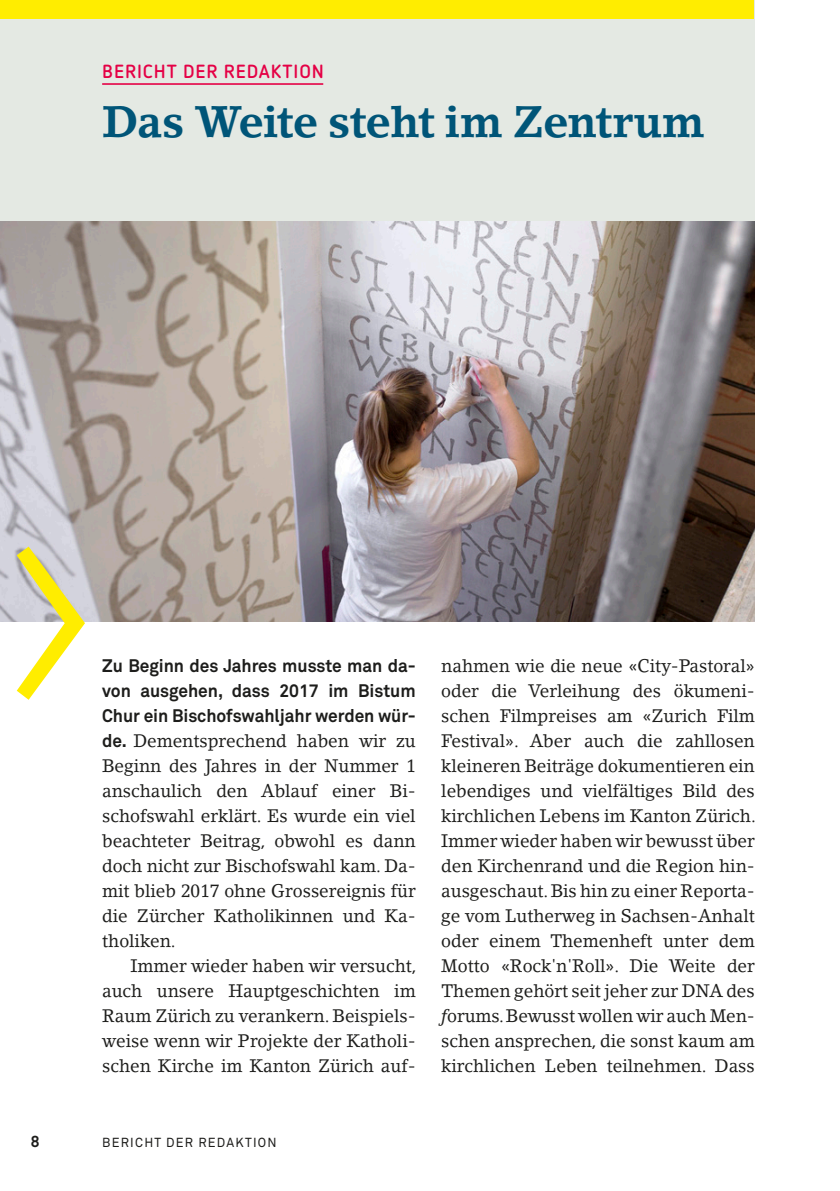
<style>
.page{position:relative;width:840px;height:1191px;background:#fff}
.page>*{position:absolute;margin:0;border:0;box-sizing:border-box;transform-origin:0 0}
.t1{font:700 44px "Lino Letter";letter-spacing:-.025em;color:#005578}
.t2{font:700 19px "Netto OT";letter-spacing:.045em;color:#e50045}
.t3{font:18px/25px "Lino Letter";letter-spacing:-.005em;color:#1d1d1b;text-align:justify;scale:.96 1}
.t4{font:700 18px/25px "Akkurat Pro";letter-spacing:-.005em;color:#1d1d1b;text-align:justify;scale:.96 1}
.t5{font:700 16px "Akkurat Pro";color:#1d1d1b;scale:.96 1}
.t6{font:13px "Akkurat Pro";letter-spacing:.1em;color:#1d1d1b;scale:.96 1}
.s1{font-family:"Akkurat Pro";font-weight:700}
.s2{font-style:italic}
</style>
<div class="page">
<div style="left:0;top:0;width:754px;height:246px;background:#e4e9e3"></div>
<hr style="left:102px;top:83px;width:221px;height:2px;background:#e50045">
<img style="left:0;top:221px;width:754px;height:400px">
<div style="left:0;top:0;width:753px;height:18px;background:#ffed00"></div>
<svg style="left:17px;top:546px;width:68px;height:154px"></svg>
<p class="t2" style="left:102px;top:59px;width:223px">BERICHT DER REDAKTION</p>
<h1 class="t1" style="left:102px;top:95px;width:603px">Das Weite steht im Zentrum</h1>
<p class="t4" style="left:102px;top:653px;width:328px">Zu Beginn des Jahres musste man da&shy;von ausgehen, dass 2017 im Bistum Chur ein Bischofswahljahr werden wür-</p>
<p class="t3" style="left:102px;top:728px;width:328px"><span class="s1">de.</span> Dementsprechend haben wir zu Beginn des Jahres in der Nummer 1 anschaulich den Ablauf einer Bi&shy;schofswahl erklärt. Es wurde ein viel beachteter Beitrag, obwohl es dann doch nicht zur Bischofswahl kam. Da&shy;mit blieb 2017 ohne Grossereignis für die Zürcher Katholikinnen und Ka&shy;tholiken.</p>
<p class="t3" style="left:102px;top:953px;width:329px;text-indent:28px">Immer wieder haben wir versucht, auch unsere Hauptgeschichten im Raum Zürich zu verankern. Beispiels&shy;weise wenn wir Projekte der Katholi&shy;schen Kirche im Kanton Zürich auf-</p>
<p class="t3" style="left:441px;top:653px;width:329px">nahmen wie die neue «City-Pastoral» oder die Verleihung des ökumeni&shy;schen Filmpreises am «Zurich Film Festival». Aber auch die zahllosen kleineren Beiträge dokumentieren ein lebendiges und vielfältiges Bild des kirchlichen Lebens im Kanton Zürich.<br>Immer wieder haben wir bewusst über den Kirchenrand und die Region hin&shy;ausgeschaut. Bis hin zu einer Reporta&shy;ge vom Lutherweg in Sachsen-Anhalt oder einem Themenheft unter dem Motto «Rock'n'Roll». Die Weite der Themen gehört seit jeher zur DNA des <span class="s2">f</span>orums. Bewusst wollen wir auch Men&shy;schen ansprechen, die sonst kaum am kirchlichen Leben teilnehmen. Dass</p>
<p class="t5" style="left:31px;top:1131px;width:11px">8</p>
<p class="t6" style="left:102px;top:1134px;width:183px">BERICHT DER REDAKTION</p>
</div>
